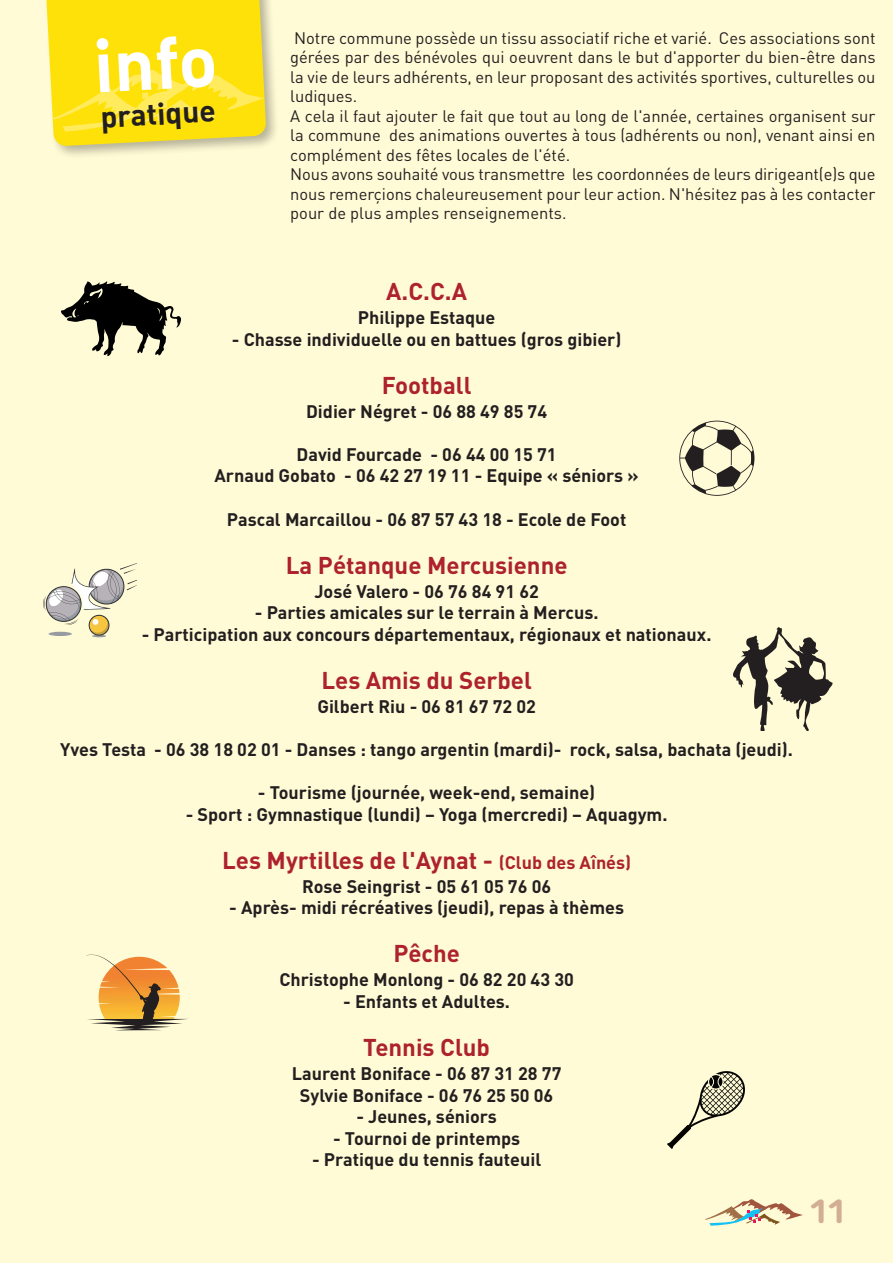
<style>
.page{position:relative;width:893px;height:1263px;background:#fffbd6}
.page>*{position:absolute;margin:0;border:0;box-sizing:border-box;transform-origin:0 0}
.t1{font:72px "DIN Bold Alternate";color:#fff}
.t2{font:600 36px "Omnes";color:#d1ae94}
.t3{font:30px "DIN Bold Alternate";color:#231f20}
.t4{font:700 24px "DIN";color:#ad222e}
.t5{font:700 18px "DIN";color:#231f20}
.t6{font:16.5px/19.5px "DIN";color:#231f20;text-align:justify}
.s1{font-size:18px}
</style>
<div class="page">
<svg style="left:705px;top:1199px;width:98px;height:27px"></svg>
<svg style="left:46px;top:0;width:220px;height:146px"></svg>
<div style="left:168px;top:109px;width:6px;height:7px;background:#ffeb5c"></div>
<svg style="left:679px;top:421px;width:75px;height:75px"></svg>
<svg style="left:43px;top:564px;width:93px;height:73px"></svg>
<svg style="left:733px;top:627px;width:100px;height:103px"></svg>
<svg style="left:667px;top:1071px;width:78px;height:78px"></svg>
<svg style="left:61px;top:281px;width:120px;height:75px"></svg>
<svg style="left:86px;top:954px;width:102px;height:76px"></svg>
<p class="t1" style="left:92px;top:41px;width:125px;rotate:-3deg">info</p>
<p class="t3" style="left:100px;top:106px;width:117px;rotate:-3deg">pratique</p>
<p class="t6" style="left:290px;top:30px;width:587px">Notre commune possède un tissu associatif riche et varié. Ces associations sont gérées par des bénévoles qui oeuvrent dans le but d'apporter du bien-être dans la vie de leurs adhérents, en leur proposant des activités sportives, culturelles ou ludiques.</p>
<p class="t6" style="left:290px;top:108px;width:587px">A cela il faut ajouter le fait que tout au long de l'année, certaines organisent sur la commune des animations ouvertes à tous (adhérents ou non), venant ainsi en complément des fêtes locales de l'été.</p>
<p class="t6" style="left:290px;top:166px;width:587px">Nous avons souhaité vous transmettre les coordonnées de leurs dirigeant(e)s que nous remerçions chaleureusement pour leur action. N'hésitez pas à les contacter pour de plus amples renseignements.</p>
<p class="t4" style="left:386px;top:283px;width:82px">A.C.C.A</p>
<p class="t5" style="left:358px;top:311px;width:139px">Philippe Estaque</p>
<p class="t5" style="left:232px;top:333px;width:391px">- Chasse individuelle ou en battues (gros gibier)</p>
<p class="t4" style="left:382px;top:376px;width:91px">Football</p>
<p class="t5" style="left:306px;top:405px;width:243px">Didier Négret - 06 88 49 85 74</p>
<p class="t5" style="left:297px;top:448px;width:262px">David Fourcade - 06 44 00 15 71</p>
<p class="t5" style="left:214px;top:469px;width:426px">Arnaud Gobato - 06 42 27 19 11 - Equipe « séniors »</p>
<p class="t5" style="left:227px;top:513px;width:401px">Pascal Marcaillou - 06 87 57 43 18 - Ecole de Foot</p>
<p class="t4" style="left:286px;top:556px;width:283px">La Pétanque Mercusienne</p>
<p class="t5" style="left:314px;top:585px;width:226px">José Valero - 06 76 84 91 62</p>
<p class="t5" style="left:255px;top:606px;width:345px">- Parties amicales sur le terrain à Mercus.</p>
<p class="t5" style="left:142px;top:628px;width:571px">- Participation aux concours départementaux, régionaux et nationaux.</p>
<p class="t4" style="left:321px;top:672px;width:212px">Les Amis du Serbel</p>
<p class="t5" style="left:317px;top:700px;width:220px">Gilbert Riu - 06 81 67 72 02</p>
<p class="t5" style="left:60px;top:743px;width:734px">Yves Testa - 06 38 18 02 01 - Danses : tango argentin (mardi)- rock, salsa, bachata (jeudi).</p>
<p class="t5" style="left:258px;top:786px;width:339px">- Tourisme (journée, week-end, semaine)</p>
<p class="t5" style="left:186px;top:808px;width:483px">- Sport : Gymnastique (lundi) – Yoga (mercredi) – Aquagym.</p>
<p class="t4" style="left:222px;top:852px;width:411px">Les Myrtilles de l'Aynat - <span class="s1">(Club des Aînés)</span></p>
<p class="t5" style="left:302px;top:880px;width:251px">Rose Seingrist - 05 61 05 76 06</p>
<p class="t5" style="left:229px;top:901px;width:396px">- Après- midi récréatives (jeudi), repas à thèmes</p>
<p class="t4" style="left:393px;top:945px;width:68px">Pêche</p>
<p class="t5" style="left:279px;top:973px;width:296px">Christophe Monlong - 06 82 20 43 30</p>
<p class="t5" style="left:343px;top:995px;width:168px">- Enfants et Adultes.</p>
<p class="t4" style="left:363px;top:1039px;width:128px">Tennis Club</p>
<p class="t5" style="left:292px;top:1067px;width:271px">Laurent Boniface - 06 87 31 28 77</p>
<p class="t5" style="left:300px;top:1089px;width:255px">Sylvie Boniface - 06 76 25 50 06</p>
<p class="t5" style="left:356px;top:1110px;width:142px">- Jeunes, séniors</p>
<p class="t5" style="left:333px;top:1132px;width:189px">- Tournoi de printemps</p>
<p class="t5" style="left:312px;top:1153px;width:231px">- Pratique du tennis fauteuil</p>
<p class="t2" style="left:810px;top:1189px;width:37px">11</p>
</div>
